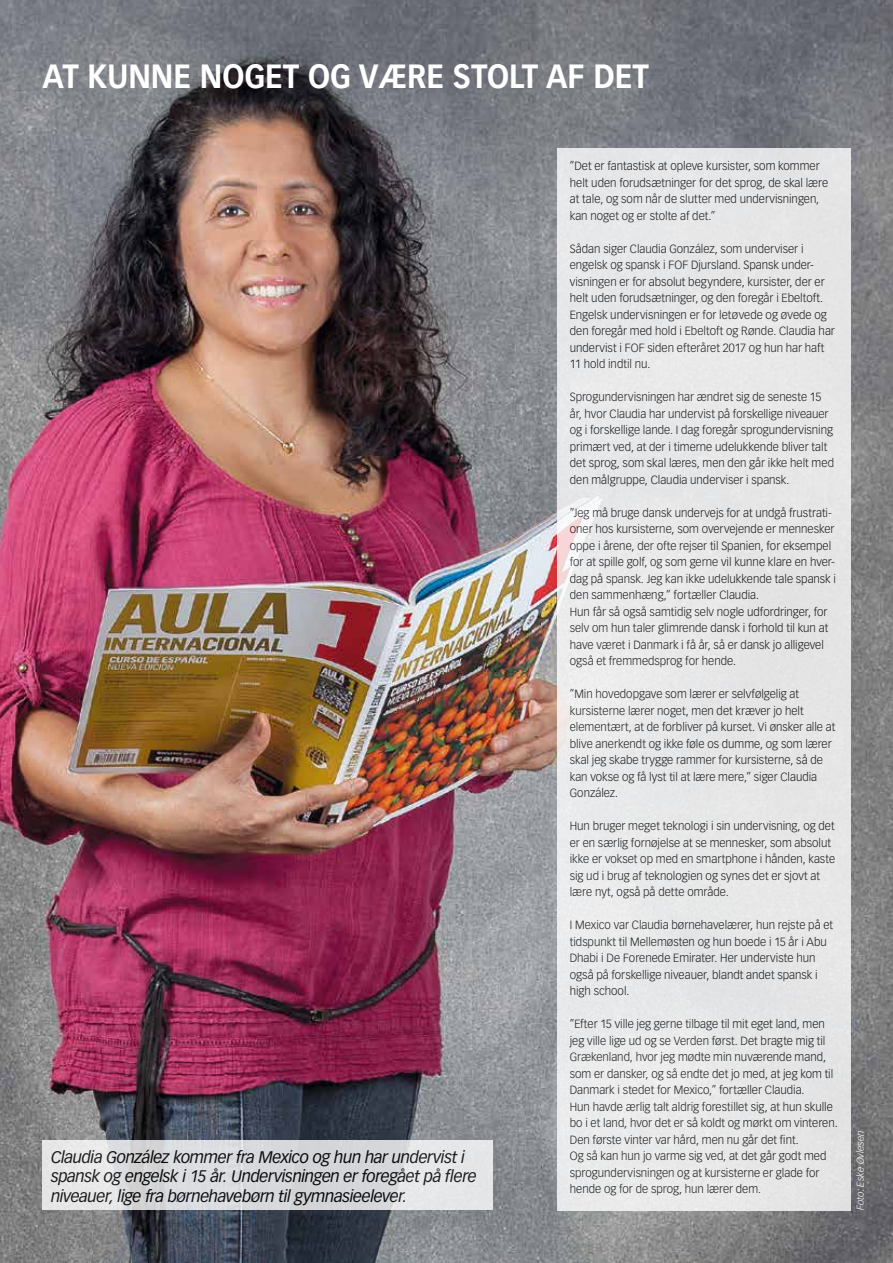
<style>
.page{position:relative;width:893px;height:1263px;background:#fff}
.page>*{position:absolute;margin:0;border:0;box-sizing:border-box;transform-origin:0 0}
.t1{font:700 33px "Vectora LH";color:#fff;scale:.9 1}
.t2{font:italic 16.5px/19.5px "Vectora LH";letter-spacing:-.025em;color:#000}
.t3{font:300 11.7px/16.5px "Vectora LH";color:#000}
.t4{font:italic 300 9.75px "Vectora LH";color:#fff}
</style>
<div class="page">
<img style="left:0;top:0;width:893px;height:1263px">
<div style="left:557px;top:149px;width:293px;height:1062px;background:#e7e7e8"></div>
<svg style="left:43px;top:1140px;width:450px;height:70px;fill:#dadcdf"></svg>
<h1 class="t1" style="left:43px;top:56px;width:675px">AT KUNNE NOGET OG VÆRE STOLT AF DET</h1>
<h2 class="t2" style="left:51px;top:1147px;width:427px">Claudia González kommer fra Mexico og hun har undervist i spansk og engelsk i 15 år. Undervisningen er foregået på flere niveauer, lige fra børnehavebørn til gymnasieelever.</h2>
<p class="t3" style="left:570px;top:158px;width:260px">”Det er fantastisk at opleve kursister, som kommer helt uden forudsætninger for det sprog, de skal lære at tale, og som når de slutter med undervisningen, kan noget og er stolte af det.”</p>
<p class="t3" style="left:570px;top:241px;width:267px">Sådan siger Claudia González, som underviser i engelsk og spansk i FOF Djursland. Spansk under&shy;visningen er for absolut begyndere, kursister, der er helt uden forudsætninger, og den foregår i Ebeltoft.<br>Engelsk undervisningen er for letøvede og øvede og den foregår med hold i Ebeltoft og Rønde. Claudia har undervist i FOF siden efteråret 2017 og hun har haft 11 hold indtil nu.</p>
<p class="t3" style="left:570px;top:389px;width:266px">Sprogundervisningen har ændret sig de seneste 15 år, hvor Claudia har undervist på forskellige niveauer og i forskellige lande. I dag foregår sprogundervisning primært ved, at der i timerne udelukkende bliver talt det sprog, som skal læres, men den går ikke helt med den målgruppe, Claudia underviser i spansk.</p>
<p class="t3" style="left:570px;top:505px;width:268px">”Jeg må bruge dansk undervejs for at undgå frustrati&shy;oner hos kursisterne, som overvejende er mennesker oppe i årene, der ofte rejser til Spanien, for eksempel for at spille golf, og som gerne vil kunne klare en hver&shy;dag på spansk. Jeg kan ikke udelukkende tale spansk i den sammenhæng,” fortæller Claudia.<br>Hun får så også samtidig selv nogle udfordringer, for selv om hun taler glimrende dansk i forhold til kun at have været i Danmark i få år, så er dansk jo alligevel også et fremmedsprog for hende.</p>
<p class="t3" style="left:570px;top:686px;width:267px">”Min hovedopgave som lærer er selvfølgelig at kursisterne lærer noget, men det kræver jo helt elementært, at de forbliver på kurset. Vi ønsker alle at blive anerkendt og ikke føle os dumme, og som lærer skal jeg skabe trygge rammer for kursisterne, så de kan vokse og få lyst til at lære mere,” siger Claudia González.</p>
<p class="t3" style="left:570px;top:818px;width:267px">Hun bruger meget teknologi i sin undervisning, og det er en særlig fornøjelse at se mennesker, som absolut ikke er vokset op med en smartphone i hånden, kaste sig ud i brug af teknologien og synes det er sjovt at lære nyt, også på dette område.</p>
<p class="t3" style="left:570px;top:917px;width:265px">I Mexico var Claudia børnehavelærer, hun rejste på et tidspunkt til Mellemøsten og hun boede i 15 år i Abu Dhabi i De Forenede Emirater. Her underviste hun også på forskellige niveauer, blandt andet spansk i high school.</p>
<p class="t3" style="left:570px;top:1016px;width:269px">”Efter 15 ville jeg gerne tilbage til mit eget land, men jeg ville lige ud og se Verden først. Det bragte mig til Grækenland, hvor jeg mødte min nuværende mand, som er dansker, og så endte det jo med, at jeg kom til Danmark i stedet for Mexico,” fortæller Claudia.<br>Hun havde ærlig talt aldrig forestillet sig, at hun skulle bo i et land, hvor det er så koldt og mørkt om vinteren.<br>Den første vinter var hård, men nu går det fint.<br>Og så kan hun jo varme sig ved, at det går godt med sprogundervisningen og at kursisterne er glade for hende og for de sprog, hun lærer dem.</p>
<p class="t4" style="left:854px;top:1210px;width:81px;rotate:-90deg">Foto: Eske Øvlesen</p>
</div>
